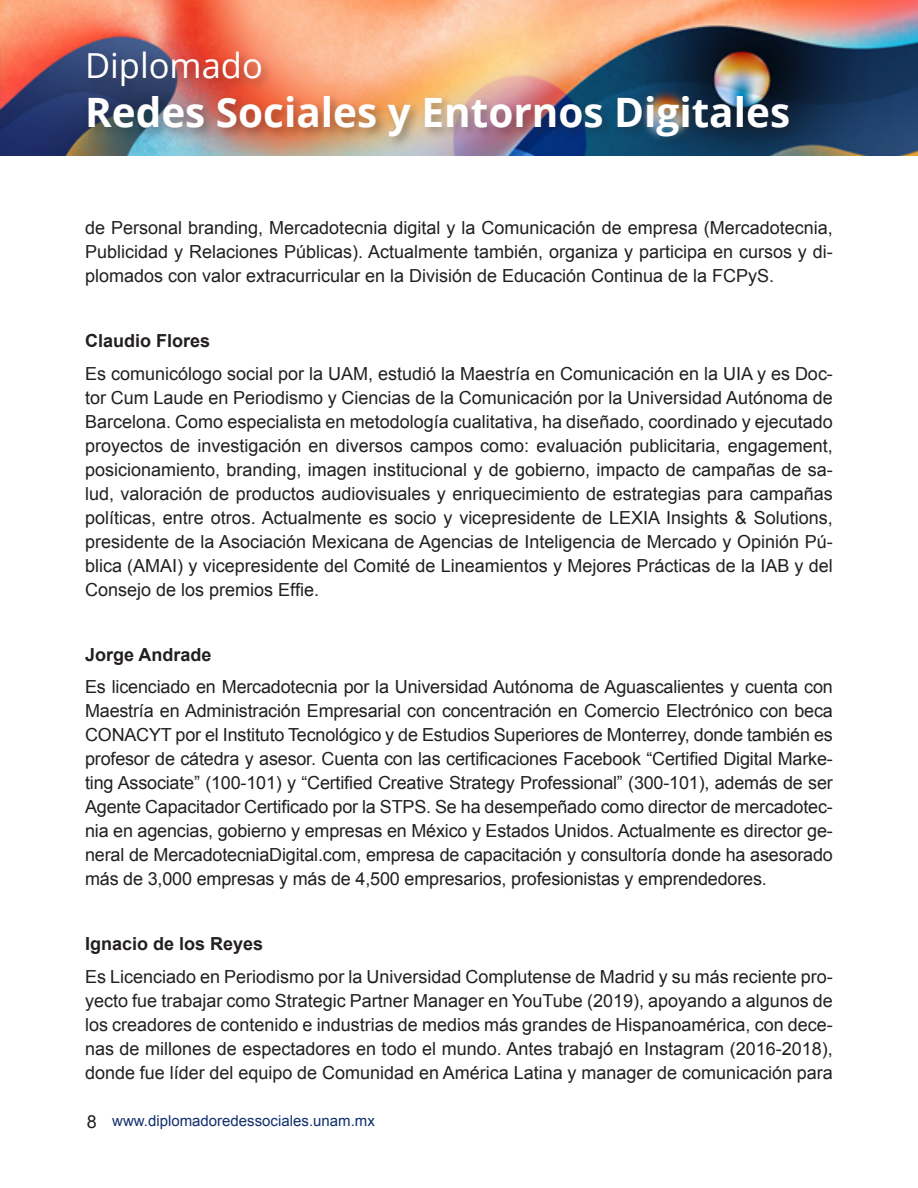
<style>
.page{position:relative;width:918px;height:1188px;background:#fff}
.page>*{position:absolute;margin:0;border:0;box-sizing:border-box;transform-origin:0 0}
.t1{font:700 40.5px "Open Sans";color:#fff}
.t2{font:34.5px "Open Sans";color:#fff}
.t3{font:18px/24px "Arial";color:#231f20;text-align:justify}
.t4{font:700 18px "Arial";color:#231f20}
.t5{font:15px "Arial";color:#112f6d}
.s1{font-size:18px;color:#231f20}
</style>
<div class="page">
<img style="left:0;top:0;width:918px;height:156px">
<div style="left:85px;top:48px;width:716px;height:101px;background:#231f20;opacity:.35"></div>
<p class="t2" style="left:85px;top:42px;width:179px">Diplomado</p>
<p class="t1" style="left:85px;top:84px;width:707px">Redes Sociales y Entornos Digitales</p>
<p class="t3" style="left:85px;top:216px;width:749px">de Personal branding, Mercadotecnia digital y la Comunicación de empresa (Mercadotecnia, Publicidad y Relaciones Públicas). Actualmente también, organiza y participa en cursos y di&shy;plomados con valor extracurricular en la División de Educación Continua de la FCPyS.</p>
<p class="t4" style="left:85px;top:329px;width:127px">Claudio Flores</p>
<p class="t3" style="left:85px;top:362px;width:749px">Es comunicólogo social por la UAM, estudió la Maestría en Comunicación en la UIA y es Doc&shy;tor Cum Laude en Periodismo y Ciencias de la Comunicación por la Universidad Autónoma de Barcelona. Como especialista en metodología cualitativa, ha diseñado, coordinado y ejecutado proyectos de investigación en diversos campos como: evaluación publicitaria, engagement, posicionamiento, branding, imagen institucional y de gobierno, impacto de campañas de sa&shy;lud, valoración de productos audiovisuales y enriquecimiento de estrategias para campañas políticas, entre otros. Actualmente es socio y vicepresidente de LEXIA Insights &amp; Solutions, presidente de la Asociación Mexicana de Agencias de Inteligencia de Mercado y Opinión Pú&shy;blica (AMAI) y vicepresidente del Comité de Lineamientos y Mejores Prácticas de la IAB y del Consejo de los premios Effie.</p>
<p class="t4" style="left:85px;top:643px;width:128px">Jorge Andrade</p>
<p class="t3" style="left:85px;top:675px;width:749px">Es licenciado en Mercadotecnia por la Universidad Autónoma de Aguascalientes y cuenta con Maestría en Administración Empresarial con concentración en Comercio Electrónico con beca CONACYT por el Instituto Tecnológico y de Estudios Superiores de Monterrey, donde también es profesor de cátedra y asesor. Cuenta con las certificaciones Facebook “Certified Digital Marke&shy;ting Associate” (100-101) y “Certified Creative Strategy Professional” (300-101), además de ser Agente Capacitador Certificado por la STPS. Se ha desempeñado como director de mercadotec&shy;nia en agencias, gobierno y empresas en México y Estados Unidos. Actualmente es director ge&shy;neral de MercadotecniaDigital.com, empresa de capacitación y consultoría donde ha asesorado más de 3,000 empresas y más de 4,500 empresarios, profesionistas y emprendedores.</p>
<p class="t4" style="left:85px;top:932px;width:180px">Ignacio de los Reyes</p>
<p class="t3" style="left:85px;top:965px;width:749px">Es Licenciado en Periodismo por la Universidad Complutense de Madrid y su más reciente pro&shy;yecto fue trabajar como Strategic Partner Manager en YouTube (2019), apoyando a algunos de los creadores de contenido e industrias de medios más grandes de Hispanoamérica, con dece&shy;nas de millones de espectadores en todo el mundo. Antes trabajó en Instagram (2016-2018), donde fue líder del equipo de Comunidad en América Latina y manager de comunicación para</p>
<p class="t5" style="left:87px;top:1111px;width:290px"><span class="s1">8</span> www.diplomadoredessociales.unam.mx</p>
</div>
